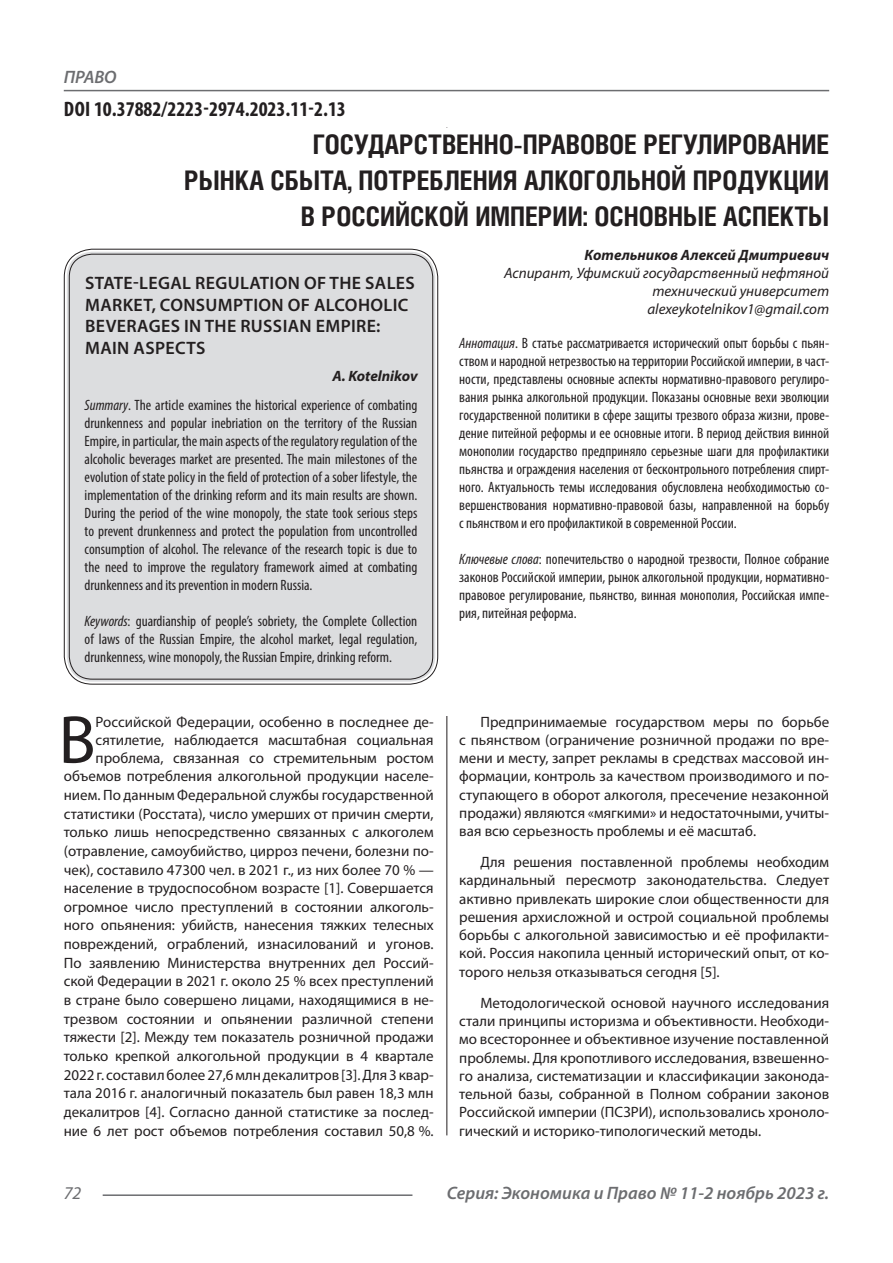
<style>
.page{position:relative;width:893px;height:1263px;background:#fff}
.page>*{position:absolute;margin:0;border:0;box-sizing:border-box;transform-origin:0 0}
.Статья_текст_первый{font:68.4px "Myriad Pro";color:#231f20}
.Статья_название{font:700 27px/36px "Helios Cond C";color:#231f20;text-align:right}
.ДОИ{font:700 condensed 21px "Myriad Pro";color:#231f20}
.Статья_название_англ{font:600 18px/21.6px "Myriad Pro";letter-spacing:.02em;color:#231f20}
.t1{font:italic 600 18px "Myriad Pro";color:#6c6d70}
.t2{font:italic 18px "Myriad Pro";color:#6c6d70}
.Статья_текст_первый-2{font:15px/18.6px "Myriad Pro";color:#231f20;text-align:right}
.Статья_текст{font:15px/18.3px "Myriad Pro";color:#231f20;text-align:justify}
.Статья_аннотация_тек{font:condensed 15px/18px "Myriad Pro";color:#231f20;text-align:justify}
.Статья_аннотация_анг{font:condensed 15px/18px "Myriad Pro";color:#231f20;text-align:justify}
.Статья_автор_инфо{font:italic 15px/18px "Myriad Pro";color:#231f20;text-align:right}
.Статья_автор_инфо-2{font:italic 700 15px "Myriad Pro";color:#231f20}
.Статья_автор_англ{font:italic 700 15px "Myriad Pro";color:#231f20}
.s1{font-style:italic}
</style>
<div class="page">
<hr style="left:446px;top:128px;width:1px;height:1007px;background:#231f20">
<hr style="left:103px;top:1194px;width:309px;height:2px;background:#6c6d70">
<hr style="left:64px;top:90px;width:765px;height:1px;background:#6c6d70">
<div style="left:67px;top:252px;width:368px;height:430px;background:#dcdddf;border-radius:26px"></div>
<p class="t1" style="left:64px;top:66px;width:54px">ПРАВО</p>
<p class="ДОИ" style="left:64px;top:96px;width:283px">DOI 10.37882/2223-2974.2023.11-2.13</p>
<p class="Статья_название" style="left:184px;top:125px;width:646px">ГОСУДАРСТВЕННО-ПРАВОВОЕ РЕГУЛИРОВАНИЕ<br>РЫНКА СБЫТА, ПОТРЕБЛЕНИЯ АЛКОГОЛЬНОЙ ПРОДУКЦИИ<br>В РОССИЙСКОЙ ИМПЕРИИ: ОСНОВНЫЕ АСПЕКТЫ</p>
<p class="Статья_автор_инфо-2" style="left:585px;top:245px;width:246px">Котельников Алексей Дмитриевич</p>
<p class="Статья_автор_инфо" style="left:504px;top:264px;width:327px">Аспирант, Уфимский государственный нефтяной технический университет</p>
<p class="Статья_автор_инфо" style="left:647px;top:300px;width:183px">alexeykotelnikov1@gmail.com</p>
<p class="Статья_аннотация_тек" style="left:459px;top:334px;width:371px"><span class="s1">Аннотация</span>. В статье рассматривается исторический опыт борьбы с пьян&shy;ством и народной нетрезвостью на территории Российской империи, в част&shy;ности, представлены основные аспекты нормативно-правового регулиро&shy;вания рынка алкогольной продукции. Показаны основные вехи эволюции государственной политики в сфере защиты трезвого образа жизни, прове&shy;дение питейной реформы и ее основные итоги. В период действия винной монополии государство предприняло серьезные шаги для профилактики пьянства и ограждения населения от бесконтрольного потребления спирт&shy;ного. Актуальность темы исследования обусловлена необходимостью со&shy;вершенствования нормативно-правовой базы, направленной на борьбу с пьянством и его профилактикой в современной России.</p>
<p class="Статья_аннотация_тек" style="left:459px;top:550px;width:371px"><span class="s1">Ключевые слова</span>: попечительство о народной трезвости, Полное собрание законов Российской империи, рынок алкогольной продукции, нормативно&shy;правовое регулирование, пьянство, винная монополия, Российская импе&shy;рия, питейная реформа.</p>
<p class="Статья_название_англ" style="left:85px;top:272px;width:331px">STATE-LEGAL REGULATION OF THE SALES<br>MARKET, CONSUMPTION OF ALCOHOLIC<br>BEVERAGES IN THE RUSSIAN EMPIRE:<br>MAIN ASPECTS</p>
<p class="Статья_автор_англ" style="left:332px;top:366px;width:87px">A. Kotelnikov</p>
<p class="Статья_аннотация_анг" style="left:85px;top:395px;width:334px"><span class="s1">Summary</span>. The article examines the historical experience of combating drunkenness and popular inebriation on the territory of the Russian Empire, in particular, the main aspects of the regulatory regulation of the alcoholic beverages market are presented. The main milestones of the evolution of state policy in the field of protection of a sober lifestyle, the implementation of the drinking reform and its main results are shown.<br>During the period of the wine monopoly, the state took serious steps to prevent drunkenness and protect the population from uncontrolled consumption of alcohol. The relevance of the research topic is due to the need to improve the regulatory framework aimed at combating drunkenness and its prevention in modern Russia.</p>
<p class="Статья_аннотация_анг" style="left:85px;top:611px;width:334px"><span class="s1">Keywords</span>: guardianship of people’s sobriety, the Complete Collection of laws of the Russian Empire, the alcohol market, legal regulation, drunkenness, wine monopoly, the Russian Empire, drinking reform.</p>
<p class="Статья_текст_первый-2" style="left:64px;top:712px;width:371px">Российской Федерации, особенно в последнее де&shy;сятилетие, наблюдается масштабная социальная проблема, связанная со стремительным ростом объемов потребления алкогольной продукции населе&shy;нием. По данным Федеральной службы государственной статистики (Росстата), число умерших от причин смерти, только лишь непосредственно связанных с алкоголем (отравление, самоубийство, цирроз печени, болезни по&shy;чек), составило 47300 чел. в 2021 г., из них более 70 % — население в трудоспособном возрасте [1]. Совершается огромное число преступлений в состоянии алкоголь&shy;ного опьянения: убийств, нанесения тяжких телесных повреждений, ограблений, изнасилований и угонов.<br>По заявлению Министерства внутренних дел Россий&shy;ской Федерации в 2021 г. около 25 % всех преступлений в стране было совершено лицами, находящимися в не&shy;трезвом состоянии и опьянении различной степени тяжести [2]. Между тем показатель розничной продажи только крепкой алкогольной продукции в 4 квартале 2022 г. составил более 27,6 млн декалитров [3]. Для 3 квар&shy;тала 2016 г. аналогичный показатель был равен 18,3 млн декалитров [4]. Согласно данной статистике за послед&shy;ние 6 лет рост объемов потребления составил 50,8 %.</p>
<p class="Статья_текст" style="left:459px;top:712px;width:371px;text-indent:21px">Предпринимаемые государством меры по борьбе с пьянством (ограничение розничной продажи по вре&shy;мени и месту, запрет рекламы в средствах массовой ин&shy;формации, контроль за качеством производимого и по&shy;ступающего в оборот алкоголя, пресечение незаконной продажи) являются «мягкими» и недостаточными, учиты&shy;вая всю серьезность проблемы и её масштаб.</p>
<p class="Статья_текст_первый" style="left:59px;top:698px;width:39px">В</p>
<p class="Статья_текст" style="left:459px;top:853px;width:371px;text-indent:21px">Для решения поставленной проблемы необходим кардинальный пересмотр законодательства. Следует активно привлекать широкие слои общественности для решения архисложной и острой социальной проблемы борьбы с алкогольной зависимостью и её профилакти&shy;кой. Россия накопила ценный исторический опыт, от ко&shy;торого нельзя отказываться сегодня [5].</p>
<p class="Статья_текст" style="left:459px;top:993px;width:371px;text-indent:21px">Методологической основой научного исследования стали принципы историзма и объективности. Необходи&shy;мо всестороннее и объективное изучение поставленной проблемы. Для кропотливого исследования, взвешенно&shy;го анализа, систематизации и классификации законода&shy;тельной базы, собранной в Полном собрании законов Российской империи (ПСЗРИ), использовались хроноло&shy;гический и историко-типологический методы.</p>
<p class="t2" style="left:64px;top:1182px;width:19px">72</p>
<p class="t1" style="left:447px;top:1182px;width:384px">Серия: Экономика и Право № 11-2 ноябрь 2023 г.</p>
</div>
